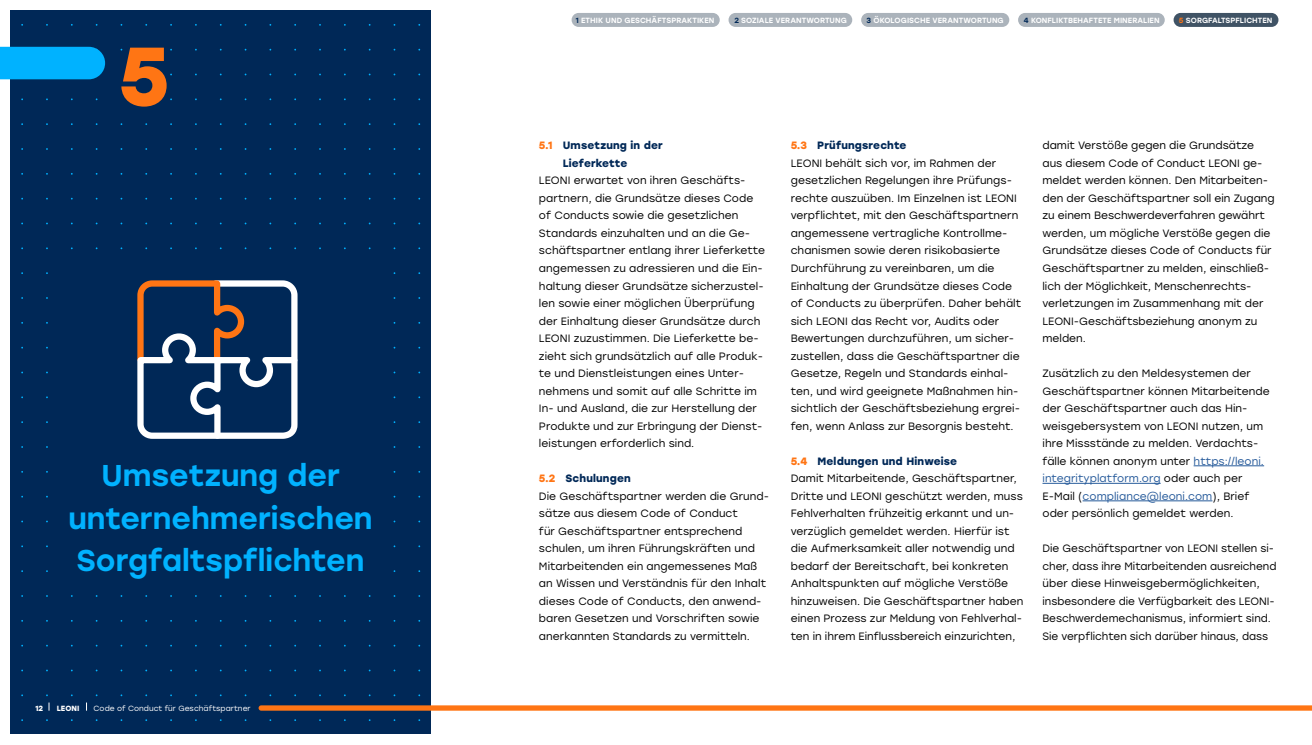
<style>
.page{position:relative;width:1312px;height:745px;background:#fff}
.page>*{position:absolute;margin:0;border:0;box-sizing:border-box;transform-origin:0 0}
.Vorwort_Inhalt{font:700 82.62px "Stolzl";color:#ff7514}
.Kapitelname{font:500 30px/42.5px "Stolzl";color:#00b2ff;text-align:center}
.Fließtext{font:10.62px/17.5px "Stolzl";letter-spacing:.005em;color:#000}
.Absatzüberschriften{font:700 10.62px/17.5px "Stolzl";letter-spacing:.015em;color:#002857}
.Navigation_2{font:500 7.5px "Stolzl";letter-spacing:.005em;color:#fff}
.Seitenzahl{font:7.5px "Stolzl";letter-spacing:.005em;color:#fff}
.Seitenzahl-2{font:700 7.5px "Stolzl";letter-spacing:.005em;color:#fff}
.s1{color:#002857}
.s2{color:#ff7514}
.s3{color:#275b9b}
</style>
<div class="page">
<div style="left:11px;top:11px;width:420px;height:722px;background:#002857"></div>
<hr style="left:1193px;top:465px;width:70px;height:1px;background:#275b9b">
<hr style="left:1042px;top:482px;width:118px;height:1px;background:#275b9b">
<hr style="left:1082px;top:500px;width:130px;height:1px;background:#275b9b">
<svg style="left:137px;top:280px;width:161px;height:159px"></svg>
<div style="left:571px;top:13px;width:148px;height:14px;background:#abb3bb;border-radius:7px"></div>
<div style="left:861px;top:13px;width:148px;height:14px;background:#abb3bb;border-radius:7px"></div>
<div style="left:1017px;top:13px;width:147px;height:14px;background:#abb3bb;border-radius:7px"></div>
<div style="left:1173px;top:13px;width:105px;height:14px;background:#405365;border-radius:7px"></div>
<div style="left:728px;top:13px;width:124px;height:14px;background:#abb3bb;border-radius:7px"></div>
<svg style="left:258px;top:705px;width:1053px;height:5px;background:#fb7c23"></svg>
<div style="left:0;top:47px;width:105px;height:32px;background:#00b2ff"></div>
<p class="Vorwort_Inhalt" style="left:118px;top:17px;width:52px">5</p>
<p class="Kapitelname" style="left:68px;top:452px;width:305px">Umsetzung der unternehmerischen<br>Sorgfaltspflichten</p>
<p class="Seitenzahl-2" style="left:35px;top:702px;width:9px">12</p>
<p class="Seitenzahl-2" style="left:57px;top:702px;width:24px">LEONI</p>
<p class="Seitenzahl" style="left:94px;top:702px;width:158px">Code of Conduct für Geschäftspartner</p>
<p class="Navigation_2" style="left:575px;top:15px;width:140px"><span class="s1">1</span> ETHIK UND GESCHÄFTSPRAKTIKEN</p>
<p class="Navigation_2" style="left:734px;top:15px;width:114px"><span class="s1">2</span> SOZIALE VERANTWORTUNG</p>
<p class="Navigation_2" style="left:866px;top:15px;width:139px"><span class="s1">3</span> ÖKOLOGISCHE VERANTWORTUNG</p>
<p class="Navigation_2" style="left:1023px;top:15px;width:137px"><span class="s1">4</span> KONFLIKTBEHAFTETE MINERALIEN</p>
<p class="Navigation_2" style="left:1178px;top:15px;width:95px"><span class="s2">5</span> SORGFALTSPFLICHTEN</p>
<p class="Absatzüberschriften" style="left:562px;top:136px;width:101px;text-indent:-24px"><span class="s2">5.1</span> Umsetzung in der<br>Lieferkette</p>
<p class="Fließtext" style="left:539px;top:171px;width:228px">LEONI erwartet von ihren Geschäfts&shy;partnern, die Grundsätze dieses Code of Conducts sowie die gesetzlichen Standards einzuhalten und an die Ge&shy;schäftspartner entlang ihrer Lieferkette angemessen zu adressieren und die Ein&shy;haltung dieser Grundsätze sicherzustel&shy;len sowie einer möglichen Überprüfung der Einhaltung dieser Grundsätze durch LEONI zuzustimmen. Die Lieferkette be&shy;zieht sich grundsätzlich auf alle Produk&shy;te und Dienstleistungen eines Unter&shy;nehmens und somit auf alle Schritte im In- und Ausland, die zur Herstellung der Produkte und zur Erbringung der Dienst&shy;leistungen erforderlich sind.</p>
<p class="Absatzüberschriften" style="left:539px;top:469px;width:93px"><span class="s2">5.2</span> Schulungen</p>
<p class="Fließtext" style="left:539px;top:486px;width:231px">Die Geschäftspartner werden die Grund&shy;sätze aus diesem Code of Conduct<br>für Geschäftspartner entsprechend schulen, um ihren Führungskräften und Mitarbeitenden ein angemessenes Maß an Wissen und Verständnis für den Inhalt dieses Code of Conducts, den anwend&shy;baren Gesetzen und Vorschriften sowie anerkannten Standards zu vermitteln.</p>
<p class="Absatzüberschriften" style="left:790px;top:136px;width:117px"><span class="s2">5.3</span> Prüfungsrechte</p>
<p class="Fließtext" style="left:790px;top:154px;width:232px">LEONI behält sich vor, im Rahmen der gesetzlichen Regelungen ihre Prüfungs&shy;rechte auszuüben. Im Einzelnen ist LEONI verpflichtet, mit den Geschäftspartnern angemessene vertragliche Kontrollme&shy;chanismen sowie deren risikobasierte Durchführung zu vereinbaren, um die Einhaltung der Grundsätze dieses Code of Conducts zu überprüfen. Daher behält sich LEONI das Recht vor, Audits oder Bewertungen durchzuführen, um sicher&shy;zustellen, dass die Geschäftspartner die Gesetze, Regeln und Standards einhal&shy;ten, und wird geeignete Maßnahmen hin&shy;sichtlich der Geschäftsbeziehung ergrei&shy;fen, wenn Anlass zur Besorgnis besteht.</p>
<p class="Absatzüberschriften" style="left:790px;top:451px;width:168px"><span class="s2">5.4</span> Meldungen und Hinweise</p>
<p class="Fließtext" style="left:790px;top:469px;width:234px">Damit Mitarbeitende, Geschäftspartner, Dritte und LEONI geschützt werden, muss Fehlverhalten frühzeitig erkannt und un&shy;verzüglich gemeldet werden. Hierfür ist die Aufmerksamkeit aller notwendig und bedarf der Bereitschaft, bei konkreten Anhaltspunkten auf mögliche Verstöße hinzuweisen. Die Geschäftspartner haben einen Prozess zur Meldung von Fehlverhal&shy;ten in ihrem Einflussbereich einzurichten,</p>
<p class="Fließtext" style="left:1042px;top:136px;width:234px">damit Verstöße gegen die Grundsätze aus diesem Code of Conduct LEONI ge&shy;meldet werden können. Den Mitarbeiten&shy;den der Geschäftspartner soll ein Zugang zu einem Beschwerdeverfahren gewährt werden, um mögliche Verstöße gegen die Grundsätze dieses Code of Conducts für Geschäftspartner zu melden, einschließ&shy;lich der Möglichkeit, Menschenrechts&shy;verletzungen im Zusammenhang mit der LEONI-Geschäftsbeziehung anonym zu melden.</p>
<p class="Fließtext" style="left:1042px;top:364px;width:229px">Zusätzlich zu den Meldesystemen der Geschäftspartner können Mitarbeitende der Geschäftspartner auch das Hin&shy;weisgebersystem von LEONI nutzen, um ihre Missstände zu melden. Verdachts&shy;fälle können anonym unter <span class="s3">https://leoni. integrityplatform.org</span> oder auch per<br>E- Mail (<span class="s3">compliance@leoni.com</span>), Brief oder persönlich gemeldet werden.</p>
<p class="Fließtext" style="left:1042px;top:539px;width:235px">Die Geschäftspartner von LEONI stellen si&shy;cher, dass ihre Mitarbeitenden ausreichend über diese Hinweisgebermöglichkeiten, insbesondere die Verfügbarkeit des LEONI-Beschwerdemechanismus, informiert sind.<br>Sie verpflichten sich darüber hinaus, dass</p>
</div>
